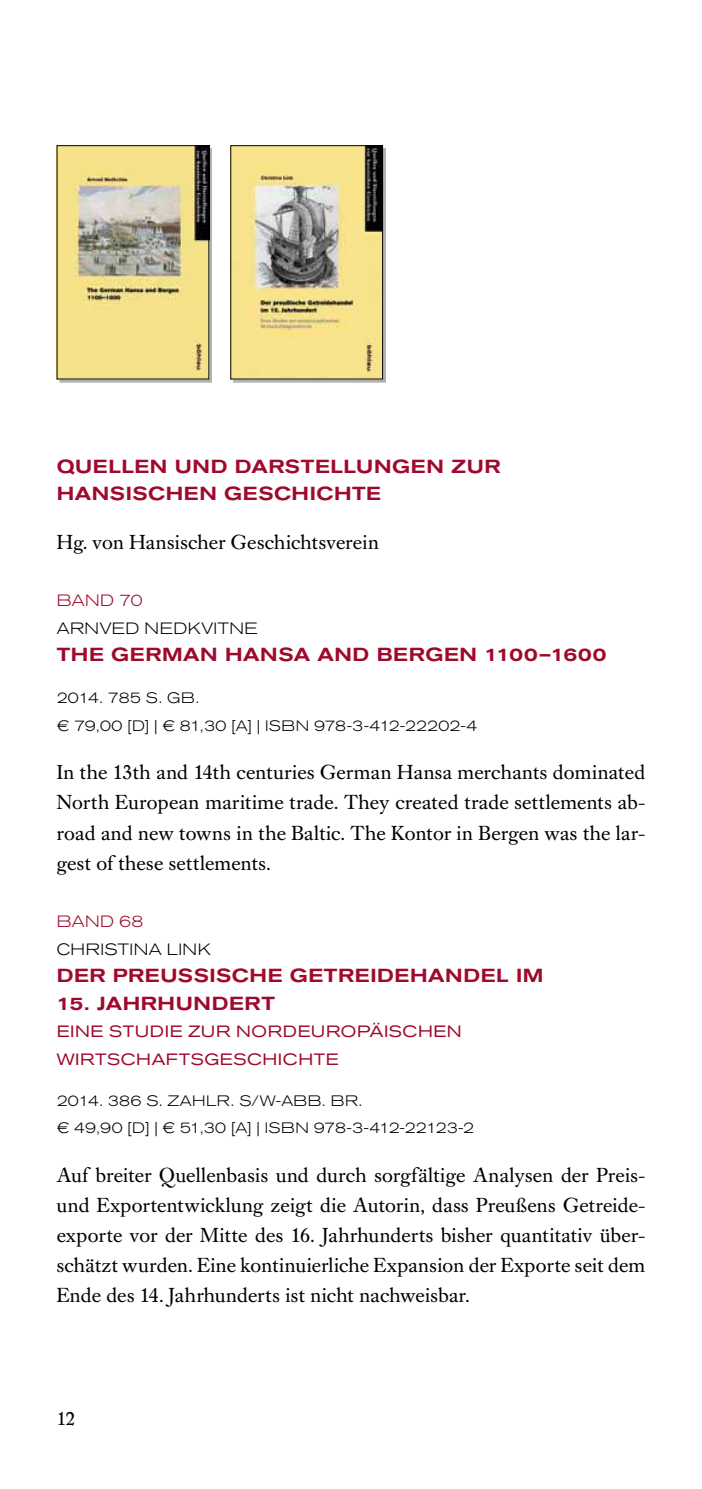
<style>
.page{position:relative;width:702px;height:1489px;background:#fff}
.page>*{position:absolute;margin:0;border:0;box-sizing:border-box;transform-origin:0 0}
.t1{font:20px/30px "Caslon Buch BQ";letter-spacing:.015em;color:#000;text-align:justify}
.t2{font:500 expanded 18.75px/27.5px "Akzidenz Grotesk BQ";letter-spacing:.03em;color:#9f092d}
.t3{font:18.75px "Caslon Book BE";color:#000}
.t4{font:expanded 16.25px/27.5px "Akzidenz Grotesk BQ";letter-spacing:.035em;color:#9f092d}
.t5{font:300 expanded 16.25px "Akzidenz Grotesk BQ";letter-spacing:.03em;color:#000}
.t6{font:300 expanded 16.25px "Akzidenz Grotesk BQ";letter-spacing:.025em;color:#9f092d}
.t7{font:300 expanded 15px/27.5px "Akzidenz Grotesk BQ";color:#000}
.t8{font:300 expanded 15px/27.5px "Akzidenz Grotesk BQ";letter-spacing:.025em;color:#000}
.t9{font:300 expanded 15px "Akzidenz Grotesk BQ";letter-spacing:-.03em;color:#000}
</style>
<div class="page">
<svg style="left:59px;top:148px;width:153px;height:234px"></svg>
<img style="left:59px;top:147px;width:148px;height:230px">
<div style="left:57px;top:145px;width:152px;height:234px;border:1px solid #000"></div>
<svg style="left:233px;top:148px;width:153px;height:234px"></svg>
<img style="left:232px;top:147px;width:149px;height:230px">
<div style="left:230px;top:145px;width:153px;height:234px;border:1px solid #000"></div>
<p class="t2" style="left:57px;top:452px;width:445px">QUELLEN UND DARSTELLUNGEN ZUR<br>HANSISCHEN GESCHICHTE</p>
<p class="t1" style="left:57px;top:527px;width:323px">Hg. von Hansischer Geschichtsverein</p>
<p class="t6" style="left:57px;top:591px;width:87px">BAND 70</p>
<p class="t5" style="left:57px;top:619px;width:203px">ARNVED NEDKVITN E</p>
<p class="t2" style="left:57px;top:641px;width:551px">THE GERMAN HANSA AND BERGEN 1100–1600</p>
<p class="t7" style="left:57px;top:684px;width:219px">2014. 785 S. GB.<br>€ 79,00 [D] | € 81,30 [A] | ISB</p>
<p class="t7" style="left:296px;top:711px;width:183px">N 978-3-412-22202-4</p>
<p class="t1" style="left:57px;top:758px;width:590px">In the 13th and 14th centuries German Hansa merchants dominated North European maritime trade. They created trade settlements ab&shy;road and new towns in the Baltic. The Kontor in Bergen was the lar&shy;gest of these settlements.</p>
<p class="t6" style="left:57px;top:912px;width:88px">BAND 68</p>
<p class="t5" style="left:57px;top:939px;width:155px">CHRISTINA LIN K</p>
<p class="t2" style="left:57px;top:961px;width:485px">DER PREUSSISCHE GETREIDEHANDEL IM</p>
<p class="t2" style="left:57px;top:989px;width:220px">15. JAHRHUNDERT</p>
<p class="t4" style="left:57px;top:1017px;width:406px">EINE STUDIE ZUR NORDEUROPÄISCHEN<br>WIRTSCHAFTSGESCHICHTE</p>
<p class="t8" style="left:57px;top:1086px;width:307px">2014. 386 S. ZAHLR. S/W-ABB. BR. € 49,90 [D] | € 51,30 [A] | ISB</p>
<p class="t9" style="left:295px;top:1119px;width:180px">N 978-3-412-22123-2</p>
<p class="t1" style="left:57px;top:1160px;width:590px">Auf breiter Quellenbasis und durch sorgfältige Analysen der Preis&shy;und Exportentwicklung zeigt die Autorin, dass Preußens Getreide&shy;exporte vor der Mitte des 16. Jahrhunderts bisher quantitativ über&shy;schätzt wurden. Eine kontinuierliche Expansion der Exporte seit dem Ende des 14. Jahrhunderts ist nicht nachweisbar.</p>
<p class="t3" style="left:57px;top:1407px;width:20px">12</p>
</div>
